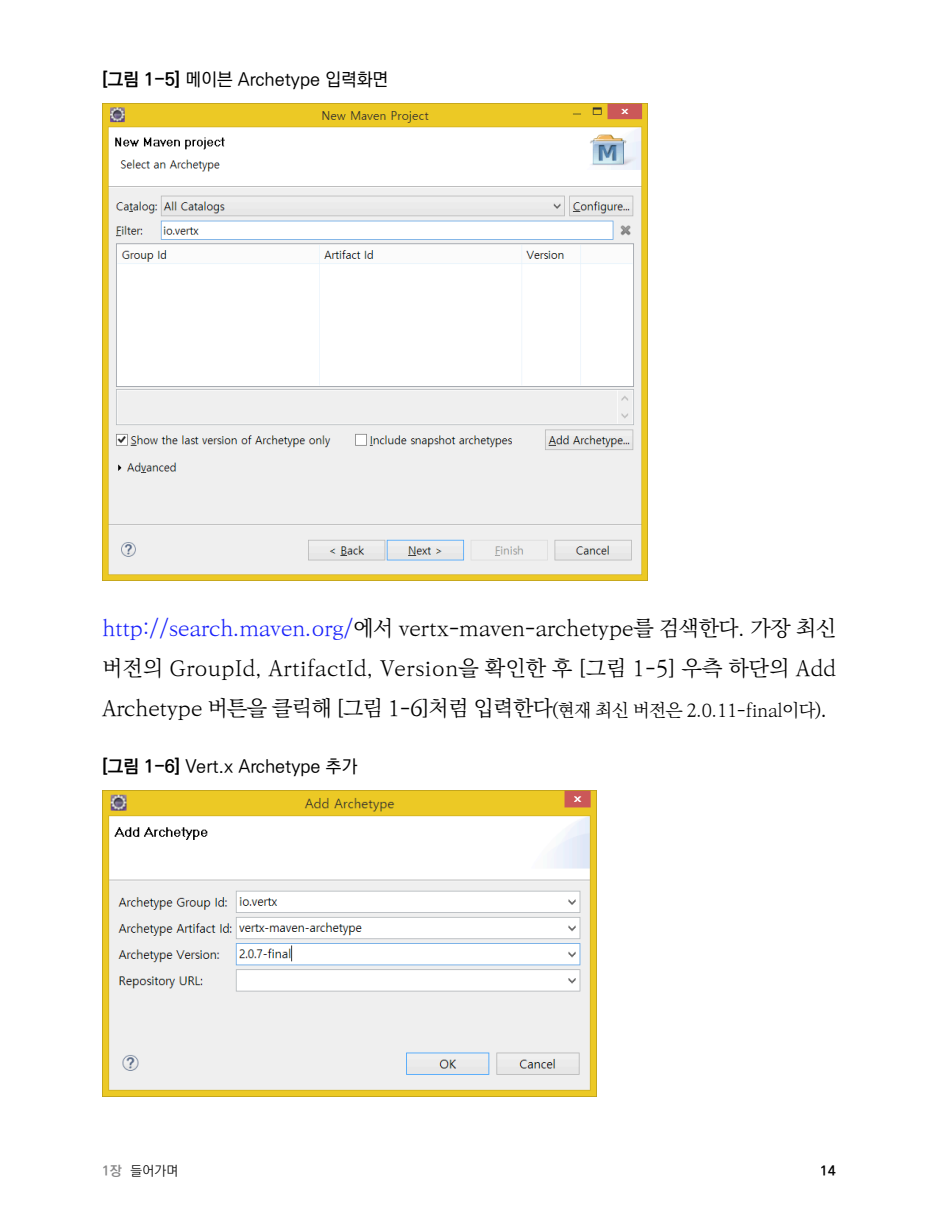
<style>
.page{position:relative;width:938px;height:1231px;background:#fff}
.page>*{position:absolute;margin:0;border:0;box-sizing:border-box;transform-origin:0 0}
.t1{font:21.6px/40.1px "Ko Pub Batang PL";color:#000;text-align:justify}
.t2{font:18px "Ko Pub Dotum PM";color:#000}
.t3{font:13.5px "Ko Pub Dotum PL";color:#000}
.t4{font:13.5px "Ko Pub Dotum PB";color:#000}
.s1{font-family:"Ko Pub Dotum PB"}
.s2{color:#1922fb}
.s3{font-size:18px}
.s4{font-family:"Ko Pub Dotum PB";color:#888889}
</style>
<div class="page">
<img style="left:102px;top:104px;width:545px;height:477px">
<img style="left:102px;top:791px;width:494px;height:306px">
<p class="t2" style="left:102px;top:70px;width:288px"><span class="s1">[그림 1-5]</span> 메이븐 Archetype 입력화면</p>
<p class="t1" style="left:102px;top:609px;width:735px"><span class="s2">http://search.maven.org/</span>에서 vertx-maven-archetype를 검색한다. 가장 최신 버전의 GroupId, ArtifactId, Version을 확인한 후 [그림 1-5] 우측 하단의 Add Archetype 버튼을 클릭해 [그림 1-6]처럼 입력한다<span class="s3">(현재 최신 버전은 2.0.11-final이다)</span>.</p>
<p class="t2" style="left:102px;top:757px;width:257px"><span class="s1">[그림 1-6]</span> Vert.x Archetype 추가</p>
<p class="t3" style="left:102px;top:1164px;width:78px"><span class="s4">1장</span> 들어가며</p>
<p class="t4" style="left:820px;top:1164px;width:17px">14</p>
</div>
